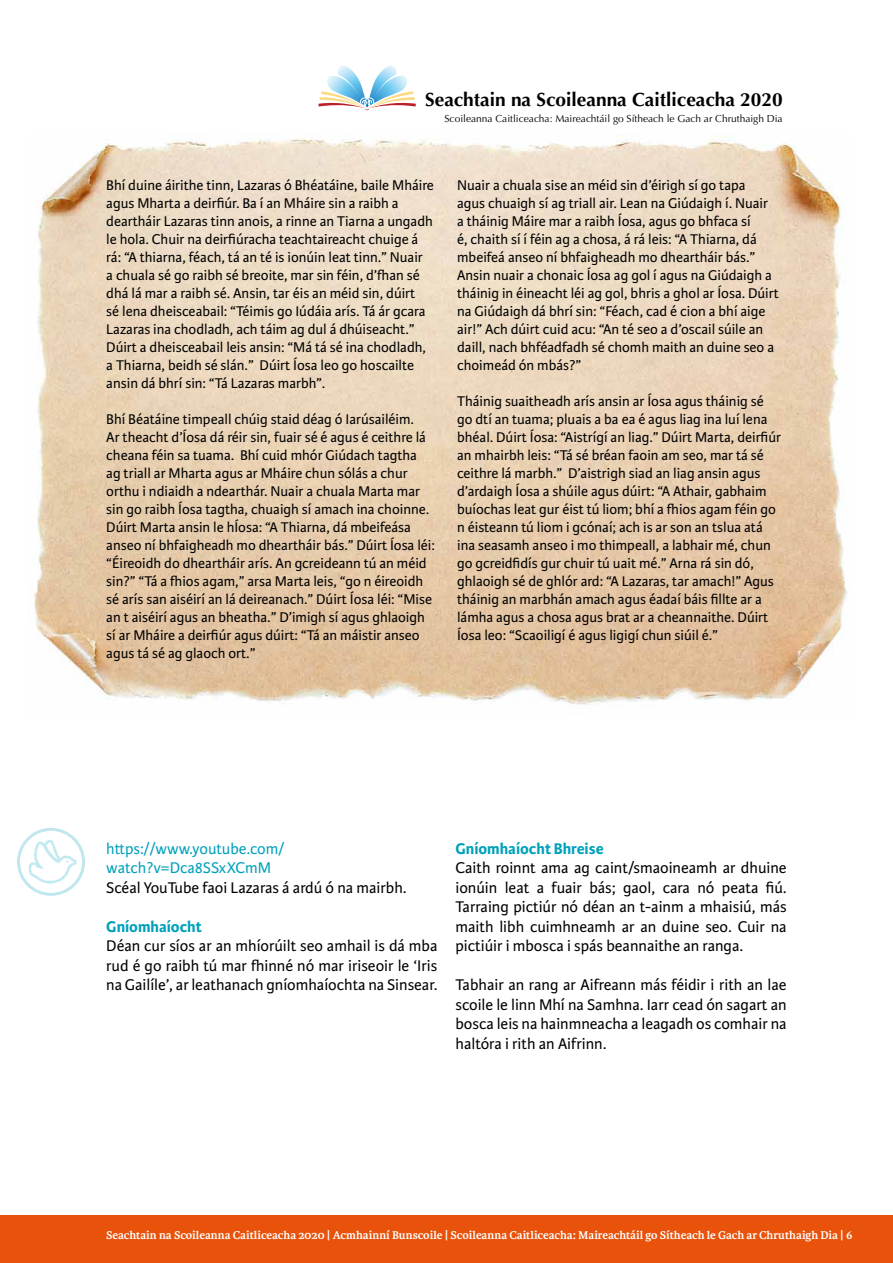
<style>
.page{position:relative;width:893px;height:1263px;background:#fff}
.page>*{position:absolute;margin:0;border:0;box-sizing:border-box;transform-origin:0 0}
.t1{font:700 19.05px "Optima";color:#000}
.t2{font:16.5px/19.5px "Karmina Sans";color:#000;text-align:justify}
.t3{font:16.5px/19.5px "Karmina Sans";color:#00a1ba}
.t4{font:700 16.5px "Karmina Sans";color:#00a1ba}
.t5{font:15px/18px "Karmina Sans";color:#000}
.t6{font:700 12px "Karmina";color:#fff}
.t7{font:10.2px "Optima";color:#000}
</style>
<div class="page">
<div style="left:0;top:1215px;width:893px;height:48px;background:#e8520b"></div>
<img style="left:25px;top:837px;width:54px;height:58px">
<div style="left:17px;top:828px;width:68px;height:68px;border:3px solid #00a1ba;border-radius:50%"></div>
<svg style="left:318px;top:66px;width:98px;height:44px"></svg>
<img style="left:27px;top:135px;width:821px;height:570px">
<p class="t1" style="left:425px;top:88px;width:359px">Seachtain na Scoileanna Caitliceacha 2020</p>
<p class="t7" style="left:444px;top:113px;width:340px">Scoileanna Caitliceacha: Maireachtáil go Sítheach le Gach ar Chruthaigh Dia</p>
<p class="t5" style="left:106px;top:176px;width:329px">Bhí duine áirithe tinn, Lazaras ó Bhéatáine, baile Mháire agus Mharta a deirfiúr. Ba í an Mháire sin a raibh a deartháir Lazaras tinn anois, a rinne an Tiarna a ungadh le hola. Chuir na deirfiúracha teachtaireacht chuige á rá: “A thiarna, féach, tá an té is ionúin leat tinn.” Nuair<br>a chuala sé go raibh sé breoite, mar sin féin, d’fhan sé dhá lá mar a raibh sé. Ansin, tar éis an méid sin, dúirt<br>sé lena dheisceabail: “Téimis go Iúdáia arís. Tá ár gcara Lazaras ina chodladh, ach táim ag dul á dhúiseacht.” Dúirt a dheisceabail leis ansin: “Má tá sé ina chodladh, a Thiarna, beidh sé slán.” Dúirt Íosa leo go hoscailte ansin dá bhrí sin: “Tá Lazaras marbh”.</p>
<p class="t5" style="left:106px;top:410px;width:330px">Bhí Béatáine timpeall chúig staid déag ó Iarúsailéim.<br>Ar theacht d’Íosa dá réir sin, fuair sé é agus é ceithre lá cheana féin sa tuama. Bhí cuid mhór Giúdach tagtha ag triall ar Mharta agus ar Mháire chun sólás a chur orthu i ndiaidh a ndearthár. Nuair a chuala Marta mar sin go raibh Íosa tagtha, chuaigh sí amach ina choinne.<br>Dúirt Marta ansin le hÍosa: “A Thiarna, dá mbeifeása anseo ní bhfaigheadh mo dheartháir bás.” Dúirt Íosa léi: “Éireoidh do dheartháir arís. An gcreideann tú an méid sin?” “Tá a fhios agam,” arsa Marta leis, “go n éireoidh sé arís san aiséirí an lá deireanach.” Dúirt Íosa léi: “Mise an t aiséirí agus an bheatha.” D’imigh sí agus ghlaoigh sí ar Mháire a deirfiúr agus dúirt: “Tá an máistir anseo agus tá sé ag glaoch ort.”</p>
<p class="t5" style="left:457px;top:176px;width:323px">Nuair a chuala sise an méid sin d’éirigh sí go tapa<br>agus chuaigh sí ag triall air. Lean na Giúdaigh í. Nuair<br>a tháinig Máire mar a raibh Íosa, agus go bhfaca sí<br>é, chaith sí í féin ag a chosa, á rá leis: “A Thiarna, dá mbeifeá anseo ní bhfaigheadh mo dheartháir bás.” Ansin nuair a chonaic Íosa ag gol í agus na Giúdaigh a tháinig in éineacht léi ag gol, bhris a ghol ar Íosa. Dúirt na Giúdaigh dá bhrí sin: “Féach, cad é cion a bhí aige air!” Ach dúirt cuid acu: “An té seo a d’oscail súile an daill, nach bhféadfadh sé chomh maith an duine seo a choimeád ón mbás?”</p>
<p class="t5" style="left:457px;top:392px;width:325px">Tháinig suaitheadh arís ansin ar Íosa agus tháinig sé go dtí an tuama; pluais a ba ea é agus liag ina luí lena bhéal. Dúirt Íosa: “Aistrígí an liag.” Dúirt Marta, deirfiúr an mhairbh leis: “Tá sé bréan faoin am seo, mar tá sé ceithre lá marbh.” D’aistrigh siad an liag ansin agus d’ardaigh Íosa a shúile agus dúirt: “A Athair, gabhaim buíochas leat gur éist tú liom; bhí a fhios agam féin go n éisteann tú liom i gcónaí; ach is ar son an tslua atá ina seasamh anseo i mo thimpeall, a labhair mé, chun go gcreidfidís gur chuir tú uait mé.” Arna rá sin dó, ghlaoigh sé de ghlór ard: “A Lazaras, tar amach!” Agus tháinig an marbhán amach agus éadaí báis fillte ar a lámha agus a chosa agus brat ar a cheannaithe. Dúirt Íosa leo: “Scaoiligí é agus ligigí chun siúil é.”</p>
<p class="t3" style="left:106px;top:839px;width:180px">https://www.youtube.com/ watch?v=Dca8SSxXCmM</p>
<p class="t2" style="left:106px;top:878px;width:302px">Scéal YouTube faoi Lazaras á ardú ó na mairbh.</p>
<p class="t4" style="left:106px;top:917px;width:97px">Gníomhaíocht</p>
<p class="t2" style="left:106px;top:936px;width:333px">Déan cur síos ar an mhíorúilt seo amhail is dá mba rud é go raibh tú mar fhinné nó mar iriseoir le ‘Iris na Gailíle’, ar leathanach gníomhaíochta na Sinsear.</p>
<p class="t4" style="left:455px;top:839px;width:150px">Gníomhaíocht Bhreise</p>
<p class="t2" style="left:455px;top:858px;width:333px">Caith roinnt ama ag caint/smaoineamh ar dhuine ionúin leat a fuair bás; gaol, cara nó peata fiú.<br>Tarraing pictiúr nó déan an t-ainm a mhaisiú, más maith libh cuimhneamh ar an duine seo. Cuir na pictiúir i mbosca i spás beannaithe an ranga.</p>
<p class="t2" style="left:455px;top:975px;width:333px">Tabhair an rang ar Aifreann más féidir i rith an lae scoile le linn Mhí na Samhna. Iarr cead ón sagart an bosca leis na hainmneacha a leagadh os comhair na haltóra i rith an Aifrinn.</p>
<p class="t6" style="left:106px;top:1228px;width:748px">Seachtain na Scoileanna Caitliceacha 2020 | Acmhainní Bunscoile | Scoileanna Caitliceacha: Maireachtáil go Sítheach le Gach ar Chruthaigh Dia | 6</p>
</div>
